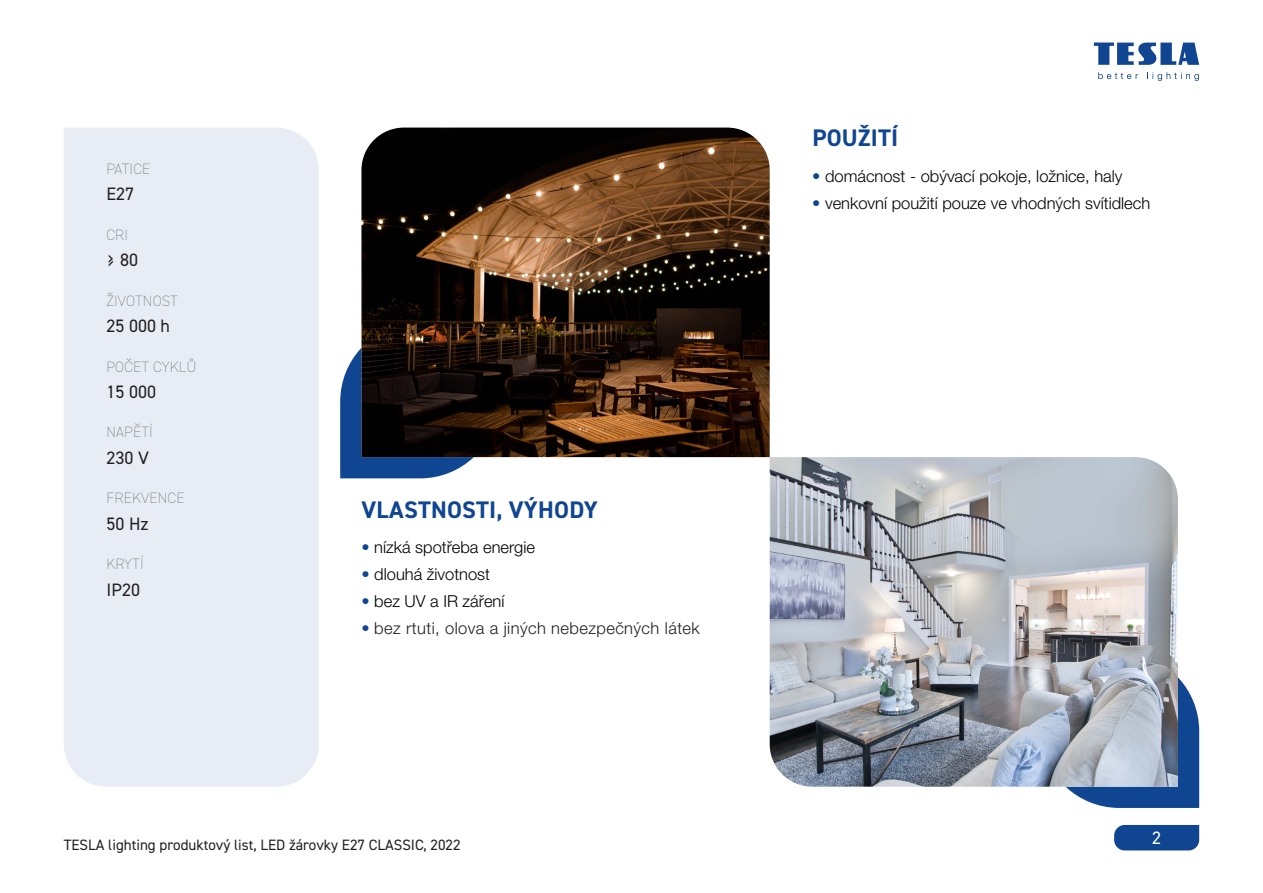
<style>
.page{position:relative;width:1263px;height:893px;background:#fff}
.page>*{position:absolute;margin:0;border:0;box-sizing:border-box;transform-origin:0 0}
.t1{font:700 24px "DIN2014";letter-spacing:.01em;color:#0f4591}
.t2{font:18px "DIN2014";color:#231f20}
.t3{font:18px "DIN2014";color:#fff}
.t4{font:300 16.5px "Helvetica Neue CE";color:#000}
.t5{font:300 16.5px "Helvetica Neue CE";letter-spacing:.025em;color:#231f20}
.t6{font:15px "DIN2014";color:#231f20}
.t7{font:200 15px "DIN2014";letter-spacing:.01em;color:#707070}
.s1{color:#0f4591}
</style>
<div class="page">
<svg style="left:1094px;top:43px;width:105px;height:22px"></svg>
<svg style="left:1098px;top:72px;width:40px;height:7px"></svg>
<svg style="left:1147px;top:72px;width:52px;height:9px"></svg>
<div style="left:1114px;top:825px;width:85px;height:25px;background:#0f4591"></div>
<svg style="left:340px;top:348px;width:134px;height:130px;background:#315fa0"></svg>
<svg style="left:1066px;top:677px;width:133px;height:131px;background:#305ea0"></svg>
<img style="left:361px;top:128px;width:409px;height:329px">
<img style="left:770px;top:457px;width:408px;height:330px">
<div style="left:64px;top:128px;width:255px;height:659px;background:#e8edf5"></div>
<p class="t7" style="left:106px;top:160px;width:46px">PATICE</p>
<p class="t2" style="left:107px;top:183px;width:29px">E27</p>
<p class="t7" style="left:106px;top:225px;width:23px">CRI</p>
<p class="t2" style="left:107px;top:249px;width:33px">≥ 80</p>
<p class="t7" style="left:106px;top:291px;width:73px">ŽIVOTNOST</p>
<p class="t2" style="left:107px;top:315px;width:65px">25 000 h</p>
<p class="t7" style="left:106px;top:357px;width:92px">POČET CYKLŮ</p>
<p class="t2" style="left:107px;top:381px;width:51px">15 000</p>
<p class="t7" style="left:106px;top:423px;width:48px">NAPĚTÍ</p>
<p class="t2" style="left:107px;top:447px;width:44px">230 V</p>
<p class="t7" style="left:106px;top:489px;width:80px">FREKVENCE</p>
<p class="t2" style="left:107px;top:513px;width:44px">50 Hz</p>
<p class="t7" style="left:106px;top:555px;width:39px">KRYTÍ</p>
<p class="t2" style="left:107px;top:578px;width:35px">IP20</p>
<p class="t1" style="left:362px;top:494px;width:238px">VLASTNOSTI, VÝHODY</p>
<p class="t4" style="left:361px;top:537px;width:175px"><span class="s1">•</span> nízká spotřeba energie</p>
<p class="t4" style="left:361px;top:564px;width:130px"><span class="s1">•</span> dlouhá životnost</p>
<p class="t4" style="left:361px;top:591px;width:145px"><span class="s1">•</span> bez UV a IR záření</p>
<p class="t5" style="left:361px;top:618px;width:340px"><span class="s1">•</span> bez rtuti, olova a jiných nebezpečných látek</p>
<p class="t6" style="left:64px;top:836px;width:398px">TESLA lighting produktový list, LED žárovky E27 CLASSIC, 2022</p>
<p class="t1" style="left:812px;top:122px;width:88px">POUŽITÍ</p>
<p class="t4" style="left:812px;top:166px;width:312px"><span class="s1">•</span> domácnost - obývací pokoje, ložnice, haly</p>
<p class="t4" style="left:812px;top:193px;width:340px"><span class="s1">•</span> venkovní použití pouze ve vhodných svítidlech</p>
<p class="t3" style="left:1152px;top:826px;width:10px">2</p>
</div>
